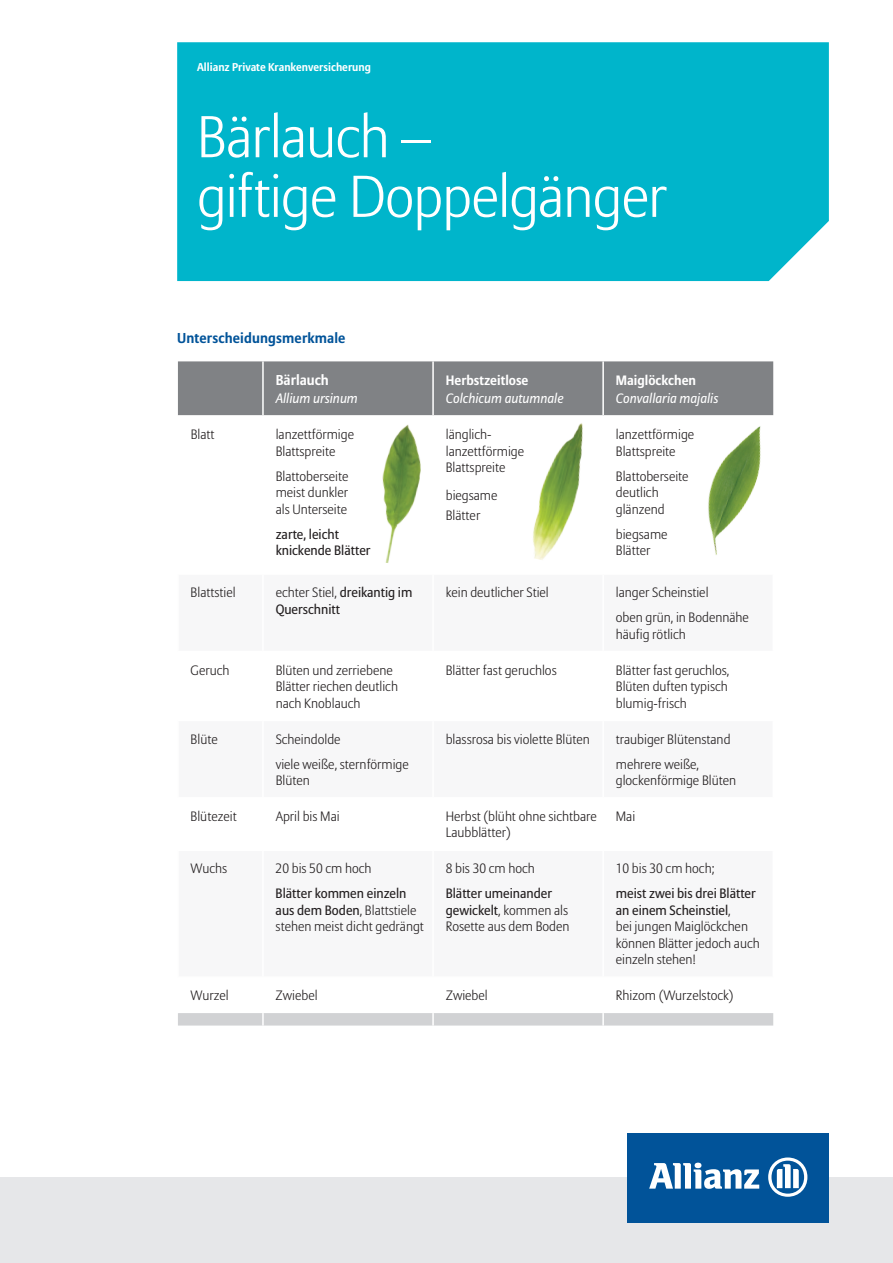
<style>
.page{position:relative;width:893px;height:1263px;background:#fff}
.page>*{position:absolute;margin:0;border:0;box-sizing:border-box;transform-origin:0 0}
.t1{font:300 58.5px/59.6px "Allianz Sans";letter-spacing:-.015em;color:#fff}
.t2{font:700 14.25px "Allianz Sans";letter-spacing:.01em;color:#015399}
.t3{font:700 14.25px "Allianz Sans";color:#fff}
.t4{font:300 13.5px/16.5px "Allianz Sans";color:#231f20}
.t5{font:13.5px/16.5px "Allianz Sans";color:#231f20}
.t6{font:italic 13.5px "Allianz Sans";color:#fff}
.t7{font:700 13.5px "Allianz Sans";color:#fff}
.t8{font:700 11.25px "Allianz Sans";color:#fff}
.s1{font-weight:300}
.s2{font-weight:400}
</style>
<div class="page">
<div style="left:0;top:1178px;width:893px;height:85px;background:#e6e7e9"></div>
<div style="left:627px;top:1133px;width:202px;height:90px;background:#015399"></div>
<svg style="left:649px;top:1163px;width:110px;height:26px"></svg>
<svg style="left:768px;top:1157px;width:39px;height:40px"></svg>
<div style="left:177px;top:42px;width:652px;height:239px;background:#00b5cb"></div>
<div style="left:178px;top:361px;width:595px;height:54px;background:#808285"></div>
<hr style="left:432px;top:361px;width:2px;height:54px;background:#fff">
<hr style="left:602px;top:361px;width:2px;height:54px;background:#fff">
<hr style="left:262px;top:361px;width:2px;height:54px;background:#fff">
<div style="left:178px;top:1013px;width:595px;height:12px;background:#d1d2d4"></div>
<img style="left:357px;top:414px;width:70px;height:149px">
<img style="left:520px;top:414px;width:84px;height:146px">
<img style="left:685px;top:415px;width:88px;height:140px">
<p class="t8" style="left:197px;top:60px;width:175px">Allianz Private Krankenversicherung</p>
<h1 class="t1" style="left:197px;top:110px;width:471px">Bärlauch –<br>giftige Doppelgänger</h1>
<p class="t2" style="left:177px;top:329px;width:170px">Unterscheidungsmerkmale</p>
<p class="t3" style="left:276px;top:371px;width:55px">Bärlauch</p>
<p class="t6" style="left:276px;top:390px;width:84px">Allium ursinum</p>
<p class="t4" style="left:191px;top:427px;width:25px">Blatt</p>
<p class="t4" style="left:276px;top:427px;width:80px">lanzettförmige<br>Blattspreite</p>
<p class="t4" style="left:276px;top:468px;width:74px;text-align:justify">Blattoberseite meist dunkler als Unterseite</p>
<p class="t5" style="left:276px;top:525px;width:96px">zarte, leicht knickende Blätter</p>
<p class="t7" style="left:446px;top:371px;width:84px">Herbstzeitlose</p>
<p class="t6" style="left:446px;top:390px;width:119px">Colchicum autumnale</p>
<p class="t4" style="left:446px;top:427px;width:80px">länglich&shy;lanzettförmige<br>Blattspreite</p>
<p class="t4" style="left:446px;top:486px;width:53px;line-height:19.8px">biegsame<br>Blätter</p>
<p class="t7" style="left:616px;top:372px;width:82px">Maiglöckchen</p>
<p class="t6" style="left:616px;top:390px;width:104px">Convallaria majalis</p>
<p class="t4" style="left:616px;top:427px;width:80px">lanzettförmige<br>Blattspreite</p>
<p class="t4" style="left:616px;top:468px;width:74px">Blattoberseite deutlich glänzend</p>
<p class="t4" style="left:616px;top:526px;width:53px">biegsame<br>Blätter</p>
<p class="t4" style="left:191px;top:585px;width:47px">Blattstiel</p>
<p class="t5" style="left:276px;top:584px;width:138px"><span class="s1">echter Stiel,</span> dreikantig im<br>Querschnitt</p>
<p class="t4" style="left:446px;top:585px;width:105px">kein deutlicher Stiel</p>
<p class="t4" style="left:616px;top:580px;width:134px;line-height:25px">langer Scheinstiel<br>oben grün, in Bodennähe</p>
<p class="t4" style="left:616px;top:626px;width:71px">häufig rötlich</p>
<p class="t4" style="left:191px;top:662px;width:40px">Geruch</p>
<p class="t4" style="left:276px;top:662px;width:124px">Blüten und zerriebene<br>Blätter riechen deutlich nach Knoblauch</p>
<p class="t4" style="left:446px;top:662px;width:112px">Blätter fast geruchlos</p>
<p class="t4" style="left:616px;top:662px;width:115px;text-align:justify">Blätter fast geruchlos, Blüten duften typisch blumig-frisch</p>
<p class="t4" style="left:191px;top:731px;width:29px">Blüte</p>
<p class="t4" style="left:276px;top:727px;width:135px;line-height:25px">Scheindolde<br>viele weiße, sternförmige</p>
<p class="t4" style="left:276px;top:773px;width:36px">Blüten</p>
<p class="t4" style="left:446px;top:731px;width:146px">blassrosa bis violette Blüten</p>
<p class="t4" style="left:616px;top:727px;width:116px;line-height:25px">traubiger Blütenstand mehrere weiße,</p>
<p class="t4" style="left:616px;top:773px;width:122px">glockenförmige Blüten</p>
<p class="t4" style="left:191px;top:808px;width:48px">Blütezeit</p>
<p class="t4" style="left:276px;top:808px;width:65px">April bis Mai</p>
<p class="t4" style="left:446px;top:808px;width:153px">Herbst (blüht ohne sichtbare<br>Laubblätter)</p>
<p class="t4" style="left:616px;top:808px;width:21px">Mai</p>
<p class="t4" style="left:191px;top:861px;width:38px">Wuchs</p>
<p class="t4" style="left:276px;top:861px;width:97px">20 bis 50 cm hoch</p>
<p class="t4" style="left:276px;top:886px;width:150px"><span class="s2">Blätter kommen einzeln aus dem Boden</span>, Blattstiele stehen meist dicht gedrängt</p>
<p class="t4" style="left:616px;top:861px;width:100px">10 bis 30 cm hoch;</p>
<p class="t4" style="left:616px;top:886px;width:145px"><span class="s2">meist zwei bis drei Blätter an einem Scheinstiel</span>,<br>bei jungen Maiglöckchen können Blätter jedoch auch einzeln stehen!</p>
<p class="t4" style="left:446px;top:861px;width:91px">8 bis 30 cm hoch</p>
<p class="t4" style="left:446px;top:886px;width:125px"><span class="s2">Blätter umeinander gewickelt</span>, kommen als<br>Rosette aus dem Boden</p>
<p class="t4" style="left:191px;top:988px;width:40px">Wurzel</p>
<p class="t4" style="left:276px;top:988px;width:44px">Zwiebel</p>
<p class="t4" style="left:446px;top:988px;width:44px">Zwiebel</p>
<p class="t4" style="left:616px;top:988px;width:119px">Rhizom (Wurzelstock)</p>
</div>
